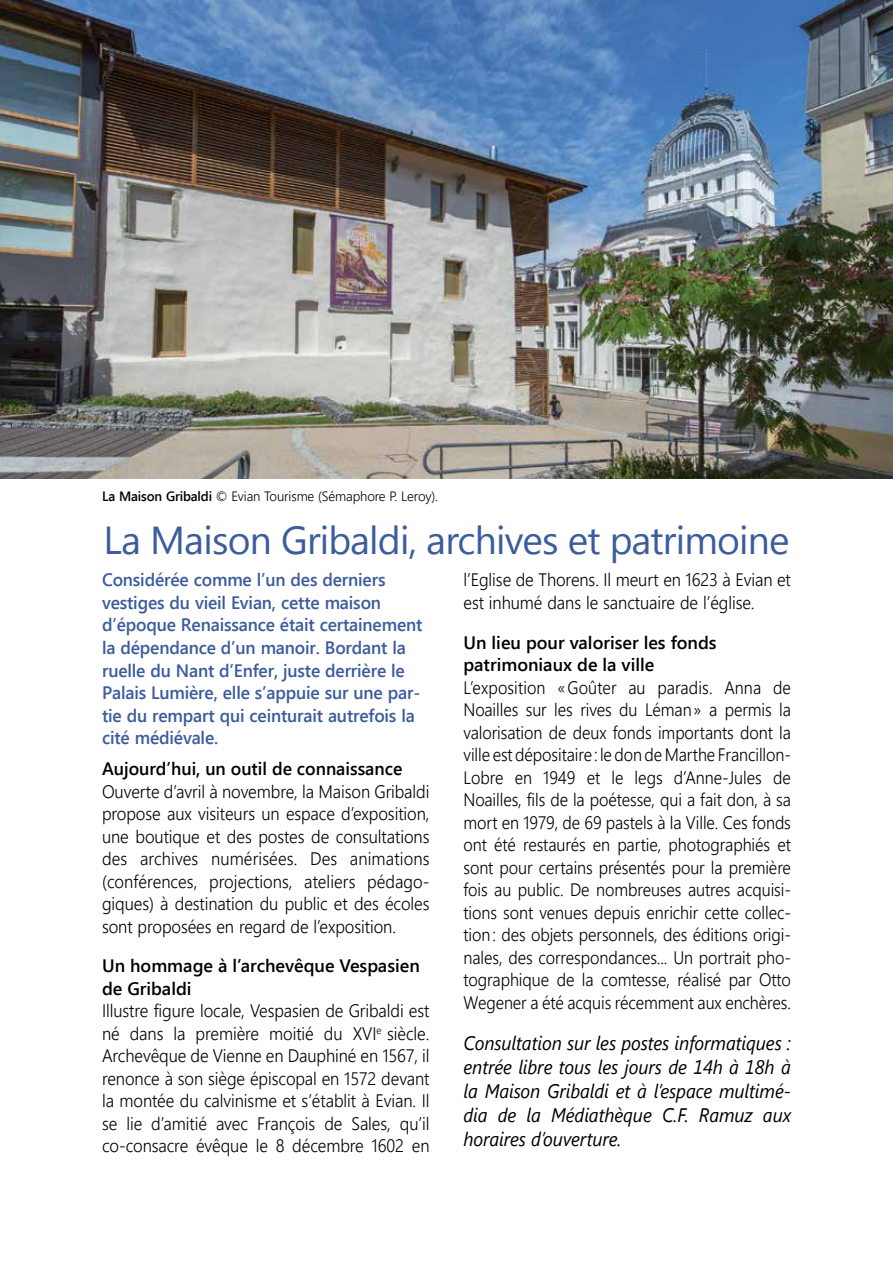
<style>
.page{position:relative;width:893px;height:1263px;background:#fff}
.page>*{position:absolute;margin:0;border:0;box-sizing:border-box;transform-origin:0 0}
.t1{font:39px "Segoe UI";letter-spacing:-.02em;color:#3b5c9d}
.t2{font:italic 19.5px/24px "Segoe UI";letter-spacing:-.005em;color:#000;text-align:justify;scale:.93 1}
.t3{font:300 18px/22.5px "Segoe UI";letter-spacing:-.005em;color:#000;text-align:justify;scale:.93 1}
.t4{font:300 18px/22.5px "Segoe UI";letter-spacing:-.005em;color:#000;text-align:justify;scale:.91 1}
.t5{font:600 18px/22.5px "Segoe UI";letter-spacing:-.01em;color:#3b5c9d}
.t6{font:600 18px/22.5px "Segoe UI";color:#000}
.t7{font:300 13.5px "Segoe UI";letter-spacing:-.01em;color:#000}
.s1{font-weight:600}
</style>
<div class="page">
<img style="left:0;top:0;width:893px;height:478px">
<p class="t7" style="left:102px;top:486px;width:338px"><span class="s1">La Maison Gribaldi</span> © Evian Tourisme (Sémaphore P. Leroy).</p>
<h1 class="t1" style="left:103px;top:513px;width:688px">La Maison Gribaldi, archives et patrimoine</h1>
<p class="t5" style="left:102px;top:568px;width:322px">Considérée comme l’un des derniers vestiges du vieil Evian, cette maison d’époque Renaissance était certainement la dépendance d’un manoir. Bordant la ruelle du Nant d’Enfer, juste derrière le Palais Lumière, elle s’appuie sur une par&shy;tie du rempart qui ceinturait autrefois la cité médiévale.</p>
<p class="t6" style="left:102px;top:756px;width:302px">Aujourd’hui, un outil de connaissance</p>
<p class="t3" style="left:102px;top:779px;width:354px">Ouverte d’avril à novembre, la Maison Gribaldi propose aux visiteurs un espace d’exposition, une boutique et des postes de consultations des archives numérisées. Des animations (conférences, projections, ateliers pédago&shy;giques) à destination du public et des écoles sont proposées en regard de l’exposition.</p>
<p class="t6" style="left:102px;top:953px;width:319px">Un hommage à l’archevêque Vespasien de Gribaldi</p>
<p class="t3" style="left:102px;top:999px;width:354px">Illustre figure locale, Vespasien de Gribaldi est né dans la première moitié du XVI<sup>e</sup> siècle.<br>Archevêque de Vienne en Dauphiné en 1567, il renonce à son siège épiscopal en 1572 devant la montée du calvinisme et s’établit à Evian. Il se lie d’amitié avec François de Sales, qu’il co-consacre évêque le 8 décembre 1602 en</p>
<p class="t3" style="left:463px;top:568px;width:354px">l’Eglise de Thorens. Il meurt en 1623 à Evian et est inhumé dans le sanctuaire de l’église.</p>
<p class="t6" style="left:463px;top:630px;width:255px">Un lieu pour valoriser les fonds patrimoniaux de la ville</p>
<p class="t4" style="left:463px;top:675px;width:361px">L’exposition «Goûter au paradis. Anna de Noailles sur les rives du Léman» a permis la valorisation de deux fonds importants dont la ville est dépositaire: le don de Marthe Francillon-Lobre en 1949 et le legs d’Anne-Jules de Noailles, fils de la poétesse, qui a fait don, à sa mort en 1979, de 69 pastels à la Ville. Ces fonds ont été restaurés en partie, photographiés et sont pour certains présentés pour la première fois au public. De nombreuses autres acquisi&shy;tions sont venues depuis enrichir cette collec&shy;tion: des objets personnels, des éditions origi&shy;nales, des correspondances... Un portrait pho&shy;tographique de la comtesse, réalisé par Otto Wegener a été acquis récemment aux enchères.</p>
<p class="t2" style="left:463px;top:1030px;width:354px">Consultation sur les postes informatiques : entrée libre tous les jours de 14h à 18h à la Maison Gribaldi et à l’espace multimé&shy;dia de la Médiathèque C.F. Ramuz aux horaires d’ouverture.</p>
</div>
